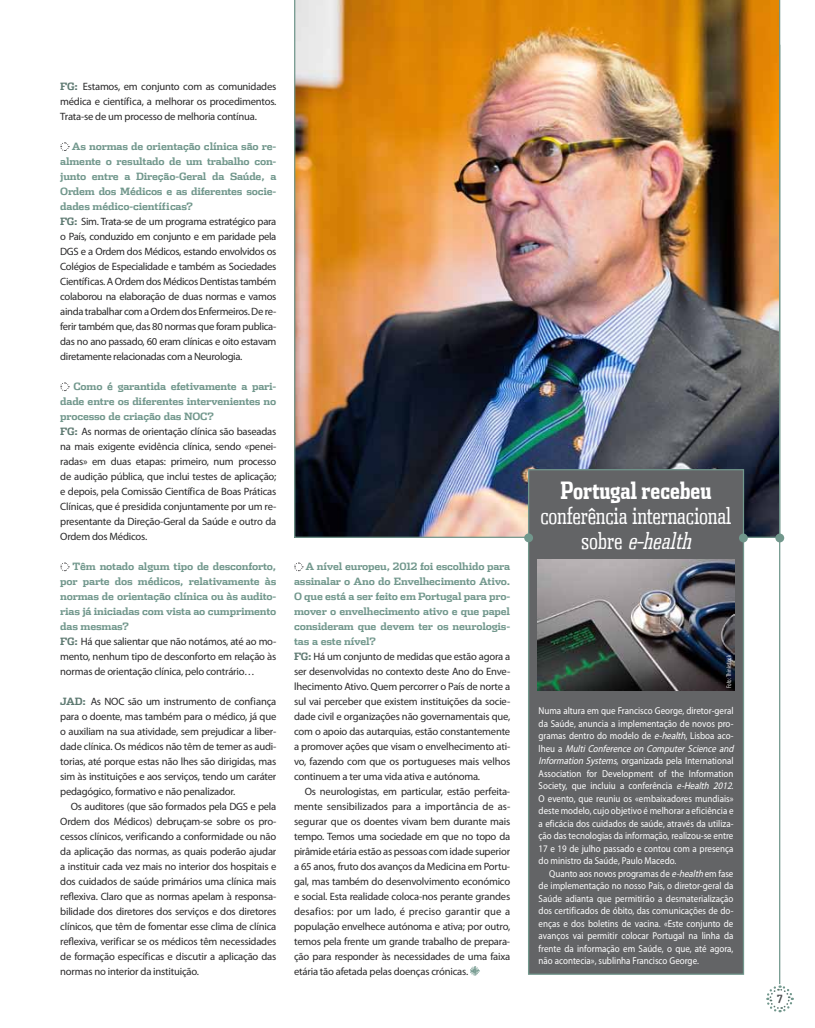
<style>
.page{position:relative;width:815px;height:1028px;background:#fff}
.page>*{position:absolute;margin:0;border:0;box-sizing:border-box;transform-origin:0 0}
.t1{font:300 23.75px/25px "Dispatch Comp Tab";letter-spacing:-.01em;color:#fff;text-align:center}
.t2{font:700 23.75px "Dispatch Comp Tab";color:#fff}
.t3{font:700 11.25px "Dispatch Comp";color:#4d4d4f}
.t4{font:10.62px/15px "Myriad Pro";letter-spacing:-.02em;color:#292829;text-align:justify}
.t5{font:10px/12.5px "Myriad Pro";color:#fff;scale:.9 1}
.t6{font:700 10px/15px "Dispatch";letter-spacing:-.02em;color:#71978c;text-align:justify}
.t7{font:6.25px "Benton Sans Comp";color:#fff}
.s1{font-family:"Dispatch";font-weight:700;font-size:10px;color:#5c7870}
.s2{font-style:italic}
</style>
<div class="page">
<img style="left:294px;top:0;width:486px;height:538px">
<div style="left:528px;top:469px;width:216px;height:505px;background:#636466;border:1px solid #71978c"></div>
<svg style="left:60px;top:142px;width:9px;height:9px"></svg>
<svg style="left:60px;top:382px;width:9px;height:9px"></svg>
<svg style="left:60px;top:562px;width:9px;height:9px"></svg>
<div style="left:739px;top:533px;width:9px;height:9px;background:#71978c;border-radius:50%"></div>
<div style="left:775px;top:533px;width:9px;height:9px;background:#71978c;border-radius:50%"></div>
<div style="left:524px;top:533px;width:9px;height:9px;background:#71978c;border-radius:50%"></div>
<svg style="left:294px;top:562px;width:9px;height:9px"></svg>
<svg style="left:470px;top:966px;width:10px;height:9px"></svg>
<img style="left:537px;top:559px;width:197px;height:131px">
<svg style="left:766px;top:984px;width:28px;height:29px"></svg>
<hr style="left:779px;top:45px;width:1px;height:939px;background:#71978c">
<p class="t4" style="left:60px;top:79px;width:218px"><span class="s1">FG:</span> Estamos, em conjunto com as comunidades médica e científica, a melhorar os procedimentos.<br>Trata-se de um processo de melhoria contínua.</p>
<p class="t6" style="left:60px;top:138px;width:218px;text-indent:12px">As normas de orientação clínica são re&shy;almente o resultado de um trabalho con&shy;junto entre a Direção-Geral da Saúde, a Ordem dos Médicos e as diferentes socie&shy;dades médico-científicas?</p>
<p class="t4" style="left:60px;top:214px;width:218px"><span class="s1">FG:</span> Sim. Trata-se de um programa estratégico para o País, conduzido em conjunto e em paridade pela DGS e a Ordem dos Médicos, estando envolvidos os Colégios de Especialidade e também as Sociedades Científicas. A Ordem dos Médicos Dentistas também colaborou na elaboração de duas normas e vamos ainda trabalhar com a Ordem dos Enfermeiros. De re&shy;ferir também que, das 80 normas que foram publica&shy;das no ano passado, 60 eram clínicas e oito estavam diretamente relacionadas com a Neurologia.</p>
<p class="t6" style="left:60px;top:378px;width:218px;text-indent:13px">Como é garantida efetivamente a pari&shy;dade entre os diferentes intervenientes no processo de criação das NOC</p>
<p class="t6" style="left:207px;top:408px;width:8px">?</p>
<p class="t4" style="left:60px;top:424px;width:218px"><span class="s1">FG:</span> As normas de orientação clínica são baseadas na mais exigente evidência clínica, sendo «penei&shy;radas» em duas etapas: primeiro, num processo de audição pública, que inclui testes de aplicação; e depois, pela Comissão Científica de Boas Práticas Clínicas, que é presidida conjuntamente por um re&shy;presentante da Direção-Geral da Saúde e outro da Ordem dos Médicos.</p>
<p class="t6" style="left:60px;top:558px;width:218px;text-indent:12px">Têm notado algum tipo de desconforto, por parte dos médicos, relativamente às normas de orientação clínica ou às audito&shy;rias já iniciadas com vista ao cumprimento das mesmas?</p>
<p class="t4" style="left:60px;top:634px;width:218px"><span class="s1">FG:</span> Há que salientar que não notámos, até ao mo&shy;mento, nenhum tipo de desconforto em relação às normas de orientação clínica, pelo contrário…</p>
<p class="t4" style="left:60px;top:694px;width:218px"><span class="s1">JAD:</span> As NOC são um instrumento de confiança para o doente, mas também para o médico, já que o auxiliam na sua atividade, sem prejudicar a liber&shy;dade clínica. Os médicos não têm de temer as audi&shy;torias, até porque estas não lhes são dirigidas, mas sim às instituições e aos serviços, tendo um caráter pedagógico, formativo e não penalizador.</p>
<p class="t4" style="left:60px;top:799px;width:218px;text-indent:11px">Os auditores (que são formados pela DGS e pela Ordem dos Médicos) debruçam-se sobre os pro&shy;cessos clínicos, verificando a conformidade ou não da aplicação das normas, as quais poderão ajudar a instituir cada vez mais no interior dos hospitais e dos cuidados de saúde primários uma clínica mais reflexiva. Claro que as normas apelam à responsa&shy;bilidade dos diretores dos serviços e dos diretores clínicos, que têm de fomentar esse clima de clínica reflexiva, verificar se os médicos têm necessidades de formação específicas e discutir a aplicação das normas no interior da instituição.</p>
<p class="t6" style="left:294px;top:558px;width:218px;text-indent:11px">A nível europeu, 2012 foi escolhido para assinalar o Ano do Envelhecimento Ativo.<br>O que está a ser feito em Portugal para pro&shy;mover o envelhecimento ativo e que papel consideram que devem ter os neurologis&shy;tas a este nível?</p>
<p class="t4" style="left:294px;top:649px;width:218px"><span class="s1">FG:</span> Há um conjunto de medidas que estão agora a ser desenvolvidas no contexto deste Ano do Enve&shy;lhecimento Ativo. Quem percorrer o País de norte a sul vai perceber que existem instituições da socie&shy;dade civil e organizações não governamentais que, com o apoio das autarquias, estão constantemente a promover ações que visam o envelhecimento ati&shy;vo, fazendo com que os portugueses mais velhos continuem a ter uma vida ativa e autónoma.</p>
<p class="t4" style="left:294px;top:784px;width:218px;text-indent:11px">Os neurologistas, em particular, estão perfeita&shy;mente sensibilizados para a importância de as&shy;segurar que os doentes vivam bem durante mais tempo. Temos uma sociedade em que no topo da pirâmide etária estão as pessoas com idade superior a 65 anos, fruto dos avanços da Medicina em Portu&shy;gal, mas também do desenvolvimento económico e social. Esta realidade coloca-nos perante grandes desafios: por um lado, é preciso garantir que a população envelhece autónoma e ativa; por outro, temos pela frente um grande trabalho de prepara&shy;ção para responder às necessidades de uma faixa etária tão afetada pelas doenças crónicas.</p>
<h1 class="t2" style="left:561px;top:475px;width:152px">Portugal recebeu</h1>
<h1 class="t1" style="left:541px;top:502px;width:193px">conferência internacional s o b r e <span class="s2">e-health</span></h1>
<p class="t7" style="left:725px;top:688px;width:34px;rotate:-90deg">Foto: Thinkstock</p>
<p class="t5" style="left:539px;top:704px;width:221px">Numa altura em que Francisco George, diretor-geral da Saúde, anuncia a implementação de novos pro&shy;gramas dentro do modelo de <span class="s2">e-health</span>, Lisboa aco&shy;l h e u a <span class="s2">MultiConferenceon ComputerScienceand Information Systems</span>, organizada pela International Association for Development of the Information Society, que incluiu a conferência <span class="s2">e-Health 2012</span>.<br>O evento, que reuniu os «embaixadores mundiais» deste modelo, cujo objetivo é melhorar a eficiência e a eficácia dos cuidados de saúde, através da utiliza&shy;ção das tecnologias da informação, realizou-se entre 17 e 19 de julho passado e contou com a presença do ministro da Saúde, Paulo Macedo.</p>
<p class="t5" style="left:539px;top:867px;width:218px;text-align:justify;text-indent:11px">Quanto aos novos programas de <span class="s2">e-health</span> em fase de implementação no nosso País, o diretor-geral da Saúde adianta que permitirão a desmaterialização dos certificados de óbito, das comunicações de do&shy;enças e dos boletins de vacina. «Este conjunto de avanços vai permitir colocar Portugal na linha da frente da informação em Saúde, o que, até agora, não acontecia», sublinha Francisco George.</p>
<p class="t3" style="left:777px;top:992px;width:7px">7</p>
</div>
